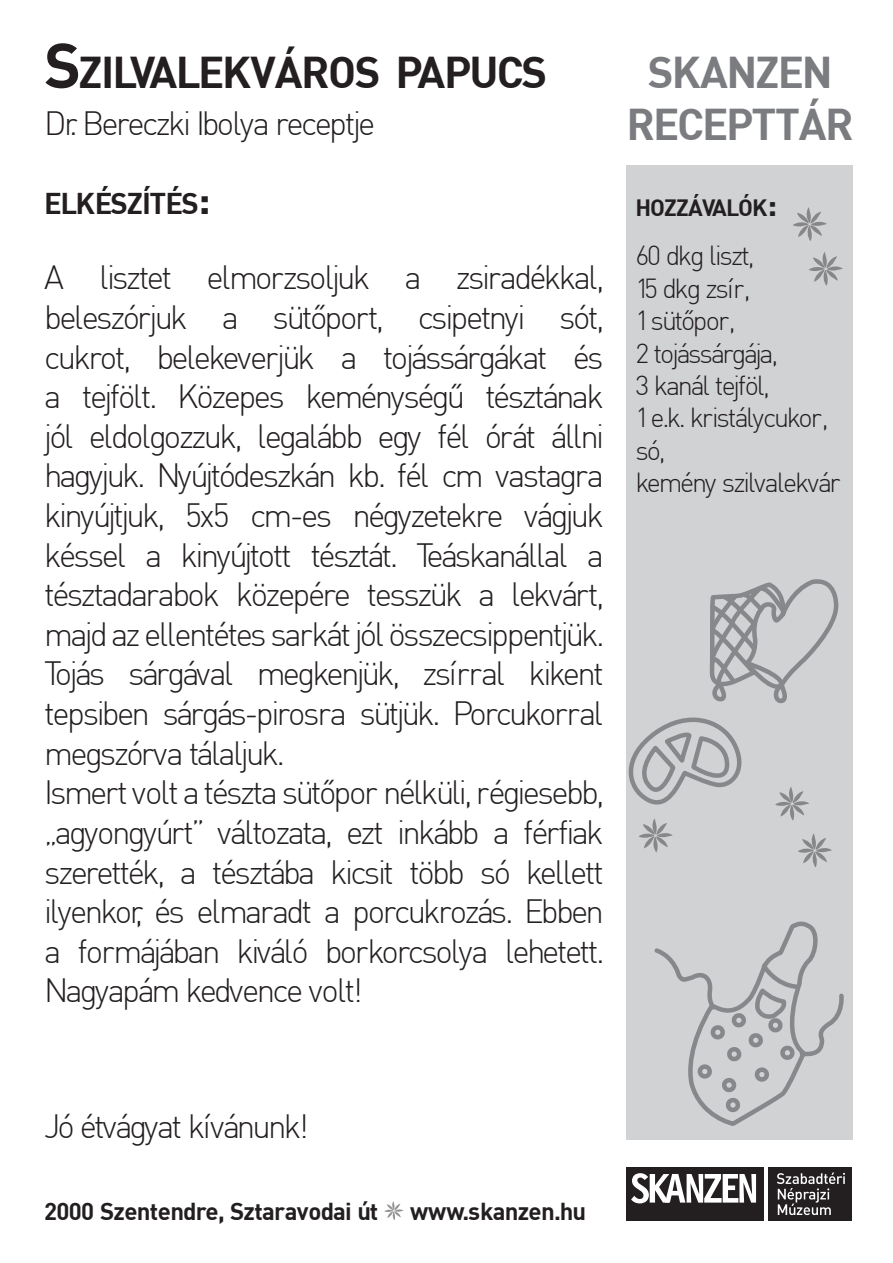
<style>
.page{position:relative;width:893px;height:1263px;background:#fff}
.page>*{position:absolute;margin:0;border:0;box-sizing:border-box;transform-origin:0 0}
.t1{font:700 43.5px "DIN PFL";color:#231f20}
.t2{font:700 43.5px "DIN PFL";color:#7a7c7f}
.t3{font:33px/39.6px "DIN Lt PFL";color:#231f20}
.t4{font:700 29.4px "DIN PFL";color:#231f20}
.t5{font:27px/32.4px "DIN Lt PFL";color:#231f20}
.t6{font:700 24px "DIN PFL";color:#231f20}
.t7{font:700 23.1px "DIN PFL";color:#231f20}
.s1{font-size:62.1px}
.s2{font-size:42px}
.s3{font-size:33px}
</style>
<div class="page">
<div style="left:626px;top:1167px;width:137px;height:54px;background:#231f20"></div>
<svg style="left:631px;top:1173px;width:80px;height:30px"></svg>
<div style="left:769px;top:1167px;width:83px;height:54px;background:#231f20"></div>
<svg style="left:384px;top:1201px;width:20px;height:19px"></svg>
<svg style="left:711px;top:1139px;width:135px;height:82px"></svg>
<div style="left:626px;top:165px;width:226px;height:974px;background:#d1d2d4"></div>
<svg style="left:654px;top:921px;width:190px;height:205px"></svg>
<svg style="left:793px;top:207px;width:34px;height:34px"></svg>
<svg style="left:809px;top:252px;width:34px;height:34px"></svg>
<svg style="left:628px;top:579px;width:210px;height:288px"></svg>
<h1 class="t1" style="left:44px;top:44px;width:502px"><span class="s1">S</span>ZILVALEKVÁROS PAPUCS</h1>
<p class="t3" style="left:44px;top:103px;width:330px">Dr. Bereczki Ibolya receptje</p>
<p class="t4" style="left:44px;top:184px;width:166px">ELKÉSZÍTÉS<span class="s2">:</span></p>
<p class="t3" style="left:44px;top:257px;width:559px">A lisztet elmorzsoljuk a zsiradékkal, beleszórjuk a sütőport, csipetnyi sót, cukrot, belekeverjük a tojássárgákat és a tejfölt. Közepes keménységű tésztának jól eldolgozzuk, legalább egy fél órát állni hagyjuk. Nyújtódeszkán kb. fél cm vastagra kinyújtjuk, 5x5 cm-es négyzetekre vágjuk késsel a kinyújtott tésztát. Teáskanállal a tésztadarabok közepére tesszük a lekvárt, majd az ellentétes sarkát jól összecsippentjük.<br>Tojás sárgával megkenjük, zsírral kikent tepsiben sárgás-pirosra sütjük. Porcukorral megszórva tálaljuk.<br>Ismert volt a tészta sütőpor nélküli, régiesebb, „agyongyúrt” változata, ezt inkább a férfiak szerették, a tésztába kicsit több só kellett ilyenkor, és elmaradt a porcukrozás. Ebben a formájában kiváló borkorcsolya lehetett.<br>Nagyapám kedvence volt!</p>
<h1 class="t2" style="left:648px;top:44px;width:185px">SKANZEN</h1>
<h1 class="t2" style="left:626px;top:96px;width:227px">RECEPTTÁR</h1>
<p class="t7" style="left:635px;top:192px;width:142px">HOZZÁVALÓK<span class="s3">:</span></p>
<p class="t5" style="left:635px;top:239px;width:206px">60 dkg liszt,<br>15 dkg zsír,<br>1 sütőpor,<br>2 tojássárgája,<br>3 kanál tejföl,<br>1 e.k. kristálycukor, só,<br>kemény szilvalekvár</p>
<p class="t3" style="left:44px;top:1106px;width:263px">Jó étvágyat kívánunk!</p>
<p class="t6" style="left:44px;top:1196px;width:335px">2000 Szentendre, Sztaravodai út</p>
<p class="t6" style="left:410px;top:1196px;width:177px">www.skanzen.hu</p>
</div>
